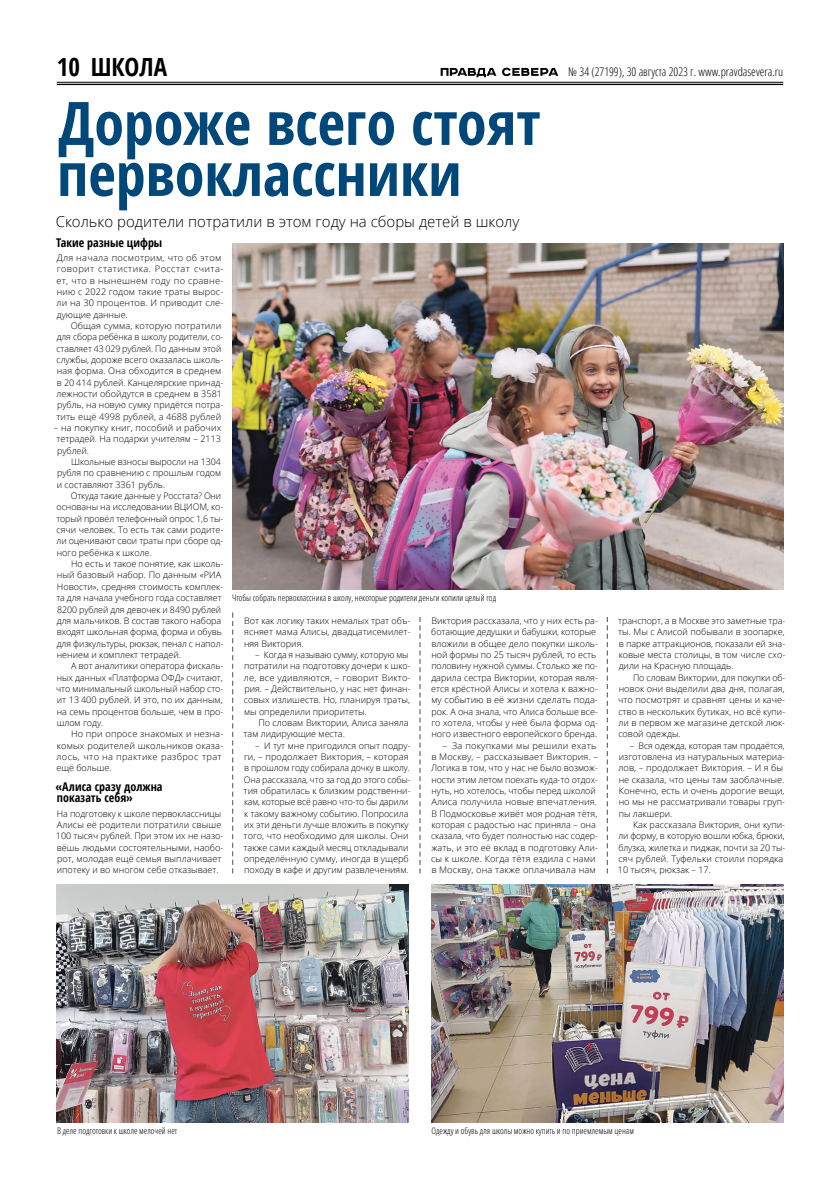
<style>
.page{position:relative;width:823px;height:1191px;background:#fff}
.page>*{position:absolute;margin:0;border:0;box-sizing:border-box;transform-origin:0 0}
.t1{font:700 condensed 60px/51px "Open Sans";color:#004879}
.t2{font:700 condensed 25px "Open Sans";color:#000}
.t3{font:300 15px "Open Sans";color:#000}
.t4{font:700 condensed 12px/11.3px "Open Sans";color:#000}
.t5{font:300 condensed 12px "Open Sans";color:#000}
.t6{font:300 9px/11.3px "Open Sans";color:#000}
.t7{font:300 9px/11.3px "Open Sans";letter-spacing:.025em;color:#000}
.t8{font:300 condensed 9px "Open Sans";color:#000}
</style>
<div class="page">
<hr style="left:57px;top:82px;width:725px;height:1px;background:#000">
<hr style="left:57px;top:84px;width:725px;height:1px;background:#000">
<svg style="left:440px;top:68px;width:118px;height:9px"></svg>
<svg style="left:232px;top:612px;width:1px;height:261px"></svg>
<svg style="left:419px;top:617px;width:1px;height:256px"></svg>
<svg style="left:606px;top:617px;width:1px;height:256px"></svg>
<img style="left:232px;top:244px;width:550px;height:346px">
<img style="left:431px;top:884px;width:351px;height:239px">
<img style="left:57px;top:884px;width:351px;height:239px">
<h2 class="t2" style="left:57px;top:49px;width:112px">10 ШКОЛА</h2>
<h3 class="t5" style="left:568px;top:63px;width:216px">№ 34 (27199), 30 августа 2023 г. www.pravdasevera.ru</h3>
<h1 class="t1" style="left:57px;top:96px;width:485px">Дороже всего стоят первоклассники</h1>
<h3 class="t3" style="left:56px;top:211px;width:465px">Сколько родители потратили в этом году на сборы детей в школу</h3>
<h3 class="t4" style="left:56px;top:236px;width:108px">Такие разные цифры</h3>
<p class="t7" style="left:56px;top:252px;width:168px">Для начала посмотрим, что об этом говорит статистика. Росстат счита&shy;ет, что в нынешнем году по сравне&shy;нию с 2022 годом такие траты вырос&shy;ли на 30 процентов. И приводит сле&shy;дующие данные.</p>
<p class="t6" style="left:56px;top:320px;width:168px;text-indent:14px">Общая сумма, которую потратили для сбора ребёнка в школу родители, со&shy;ставляет 43 029 рублей. По данным этой службы, дороже всего оказалась школь&shy;ная форма. Она обходится в среднем в 20 414 рублей. Канцелярские принад&shy;лежности обойдутся в среднем в 3581 рубль, на новую сумку придётся потра&shy;тить ещё 4998 рублей, а 4688 рублей</p>
<p class="t6" style="left:54px;top:422px;width:169px;text-align:justify">– на покупку книг, пособий и рабочих тетрадей. На подарки учителям – 2113 рублей.</p>
<p class="t6" style="left:57px;top:456px;width:166px;text-align:justify;text-indent:14px">Школьные взносы выросли на 1304 рубля по сравнению с прошлым годом и составляют 3361 рубль.</p>
<p class="t6" style="left:56px;top:490px;width:168px;text-indent:14px">Откуда такие данные у Росстата? Они основаны на исследовании ВЦИОМ, ко&shy;торый провёл телефонный опрос 1,6 ты&shy;сячи человек. То есть так сами родите&shy;ли оценивают свои траты при сборе од&shy;ного ребёнка к школе.</p>
<p class="t6" style="left:56px;top:558px;width:168px;text-indent:15px">Но есть и такое понятие, как школь&shy;ный базовый набор. По данным «РИА Новости», средняя стоимость комплек&shy;та для начала учебного года составляет 8200 рублей для девочек и 8490 рублей для мальчиков. В состав такого набора входят школьная форма, форма и обувь для физкультуры, рюкзак, пенал с напол&shy;нением и комплект тетрадей.</p>
<p class="t6" style="left:56px;top:660px;width:169px;text-align:justify;text-indent:15px">А вот аналитики оператора фискаль&shy;ных данных «Платформа ОФД» считают, что минимальный школьный набор сто&shy;ит 13 400 рублей. И это, по их данным, на семь процентов больше, чем в про&shy;шлом году.</p>
<p class="t6" style="left:56px;top:728px;width:168px;text-indent:15px">Но при опросе знакомых и незна&shy;комых родителей школьников оказа&shy;лось, что на практике разброс трат ещё больше.</p>
<h3 class="t4" style="left:56px;top:780px;width:108px">«Алиса сразу должна показать себя»</h3>
<p class="t6" style="left:56px;top:807px;width:169px">На подготовку к школе первоклассницы Алисы её родители потратили свыше 100 тысяч рублей. При этом их не назо&shy;вёшь людьми состоятельными, наобо&shy;рот, молодая ещё семья выплачивает ипотеку и во многом себе отказывает.</p>
<p class="t8" style="left:232px;top:592px;width:265px">Чтобы собрать первоклассника в школу, некоторые родители деньги копили целый год</p>
<p class="t6" style="left:244px;top:614px;width:168px;text-align:justify">Вот как логику таких немалых трат объ&shy;ясняет мама Алисы, двадцатисемилет&shy;няя Виктория.</p>
<p class="t6" style="left:243px;top:648px;width:168px;text-indent:12px">– Когда я называю сумму, которую мы потратили на подготовку дочери к шко&shy;ле, все удивляются, – говорит Викто&shy;рия. – Действительно, у нас нет финан&shy;совых излишеств. Но, планируя траты, мы определили приоритеты.</p>
<p class="t6" style="left:243px;top:717px;width:166px;text-indent:15px">По словам Виктории, Алиса заняла там лидирующие места.</p>
<p class="t6" style="left:243px;top:739px;width:168px;text-indent:12px">– И тут мне пригодился опыт подру&shy;ги, – продолжает Виктория, – которая в прошлом году собирала дочку в школу.<br>Она рассказала, что за год до этого собы&shy;тия обратилась к близким родственни&shy;кам, которые всё равно что‑то бы дарили к такому важному событию. Попросила их эти деньги лучше вложить в покупку того, что необходимо для школы. Они также сами каждый месяц откладывали определённую сумму, иногда в ущерб походу в кафе и другим развлечениям.</p>
<p class="t6" style="left:431px;top:614px;width:168px">Виктория рассказала, что у них есть ра&shy;ботающие дедушки и бабушки, которые вложили в общее дело покупки школь&shy;ной формы по 25 тысяч рублей, то есть половину нужной суммы. Столько же по&shy;дарила сестра Виктории, которая явля&shy;ется крёстной Алисы и хотела к важно&shy;му событию в её жизни сделать пода&shy;рок. А она знала, что Алиса больше все&shy;го хотела, чтобы у неё была форма од&shy;ного известного европейского бренда.</p>
<p class="t6" style="left:431px;top:739px;width:168px;text-indent:12px">– За покупками мы решили ехать в Москву, – рассказывает Виктория. – Логика в том, что у нас не было возмож&shy;ности этим летом поехать куда‑то отдох&shy;нуть, но хотелось, чтобы перед школой Алиса получила новые впечатления.<br>В Подмосковье живёт моя родная тётя, которая с радостью нас приняла – она сказала, что будет полностью нас содер&shy;жать, и это её вклад в подготовку Али&shy;сы к школе. Когда тётя ездила с нами в Москву, она также оплачивала нам</p>
<p class="t6" style="left:618px;top:614px;width:168px;text-align:justify">транспорт, а в Москве это заметные тра&shy;ты. Мы с Алисой побывали в зоопарке, в парке аттракционов, показали ей зна&shy;ковые места столицы, в том числе схо&shy;дили на Красную площадь.</p>
<p class="t6" style="left:617px;top:671px;width:169px;text-align:justify;text-indent:15px">По словам Виктории, для покупки об&shy;новок они выделили два дня, полагая, что посмотрят и сравнят цены и каче&shy;ство в нескольких бутиках, но всё купи&shy;ли в первом же магазине детской люк&shy;совой одежды.</p>
<p class="t6" style="left:618px;top:739px;width:168px;text-indent:11px">– Вся одежда, которая там продаётся, изготовлена из натуральных материа&shy;лов, – продолжает Виктория. – И я бы не сказала, что цены там заоблачные.<br>Конечно, есть и очень дорогие вещи, но мы не рассматривали товары груп&shy;пы лакшери.</p>
<p class="t6" style="left:617px;top:819px;width:169px;text-indent:15px">Как рассказала Виктория, они купи&shy;ли форму, в которую вошли юбка, брюки, блузка, жилетка и пиджак, почти за 20 ты&shy;сяч рублей. Туфельки стоили порядка 10 тысяч, рюкзак – 17.</p>
<p class="t8" style="left:57px;top:1124px;width:121px">В деле подготовки к школе мелочей нет</p>
<p class="t8" style="left:431px;top:1124px;width:204px">Одежду и обувь для школы можно купить и по приемлемым ценам</p>
</div>
